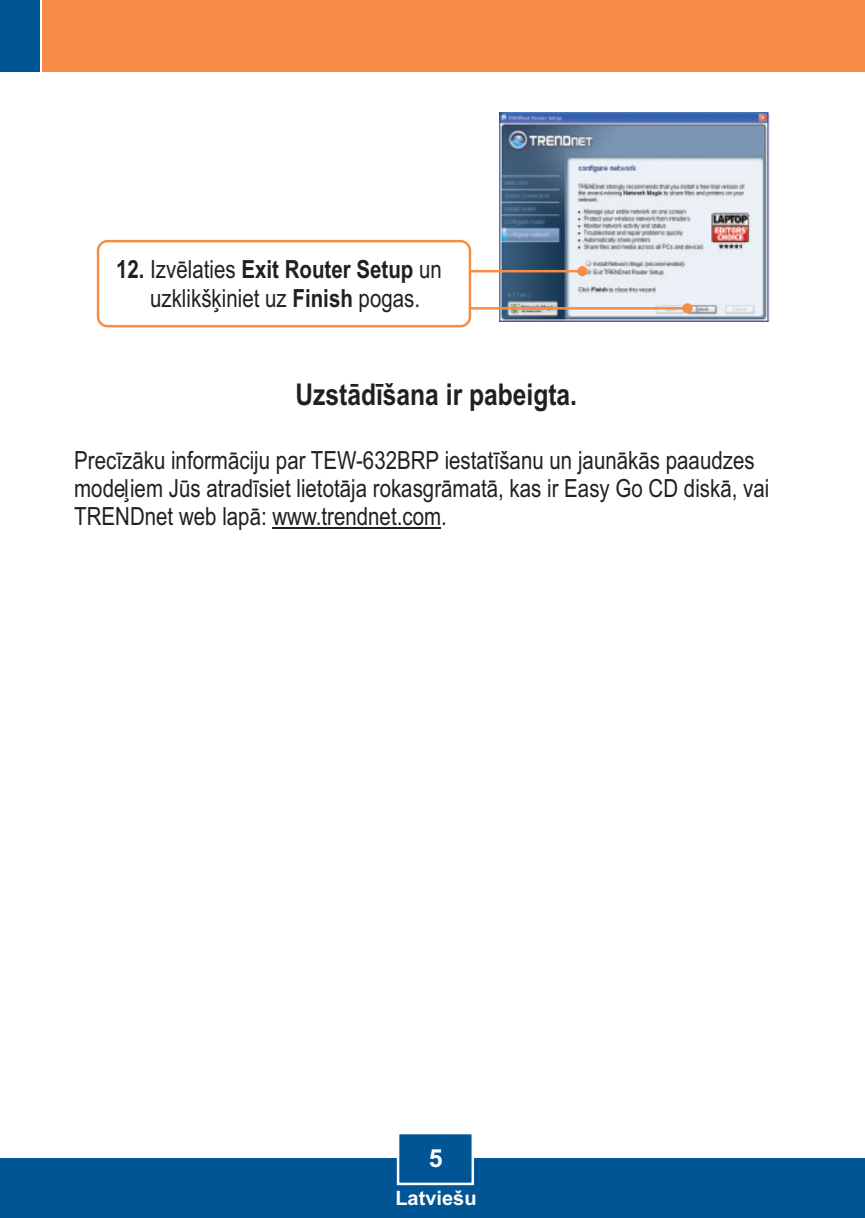
<style>
.page{position:relative;width:865px;height:1218px;background:#fff}
.page>*{position:absolute;margin:0;border:0;box-sizing:border-box;transform-origin:0 0}
.t1{font:700 30px "Arial Narrow";color:#231f20}
.t2{font:25px/28.2px "Arial Narrow";color:#231f20;text-align:center}
.t3{font:700 25px "Arial";color:#fff}
.t4{font:700 20px "Arial";color:#fff}
.s1{font-weight:700}
</style>
<div class="page">
<img style="left:500px;top:112px;width:270px;height:209px">
<svg style="left:471px;top:266px;width:116px;height:10px"></svg>
<svg style="left:471px;top:303px;width:221px;height:10px;background:#dcc2b2"></svg>
<div style="left:97px;top:240px;width:374px;height:87px;background:#fff;border:3px solid #f68c45;border-radius:9px"></div>
<hr style="left:272px;top:528px;width:169px;height:1px;background:#231f20">
<div style="left:0;top:1159px;width:865px;height:59px;background:#005595"></div>
<div style="left:42px;top:0;width:823px;height:72px;background:#f68c45"></div>
<div style="left:0;top:0;width:40px;height:72px;background:#005595"></div>
<svg style="left:395px;top:1134px;width:80px;height:52px"></svg>
<p class="t2" style="left:116px;top:258px;width:327px"><span class="s1">12.</span> Izvçlaties <span class="s1">Exit Router Setup</span> un uzklikðíiniet uz <span class="s1">Finish</span> pogas.</p>
<p class="t1" style="left:295px;top:383px;width:283px">Uzstâdîšana ir pabeigta.</p>
<p class="t2" style="left:74px;top:448px;width:696px;text-align:left">Precîzâku informâciju par TEW-632BRP iestatîðanu un jaunâkâs paaudzes modeïiem Jûs atradîsiet lietotâja rokasgrâmatâ, kas ir Easy Go CD diskâ, vai<br>TRENDnet web lapâ: www.trendnet.com.</p>
<p class="t3" style="left:429px;top:1148px;width:15px">5</p>
<p class="t4" style="left:395px;top:1190px;width:83px">Latviešu</p>
</div>
